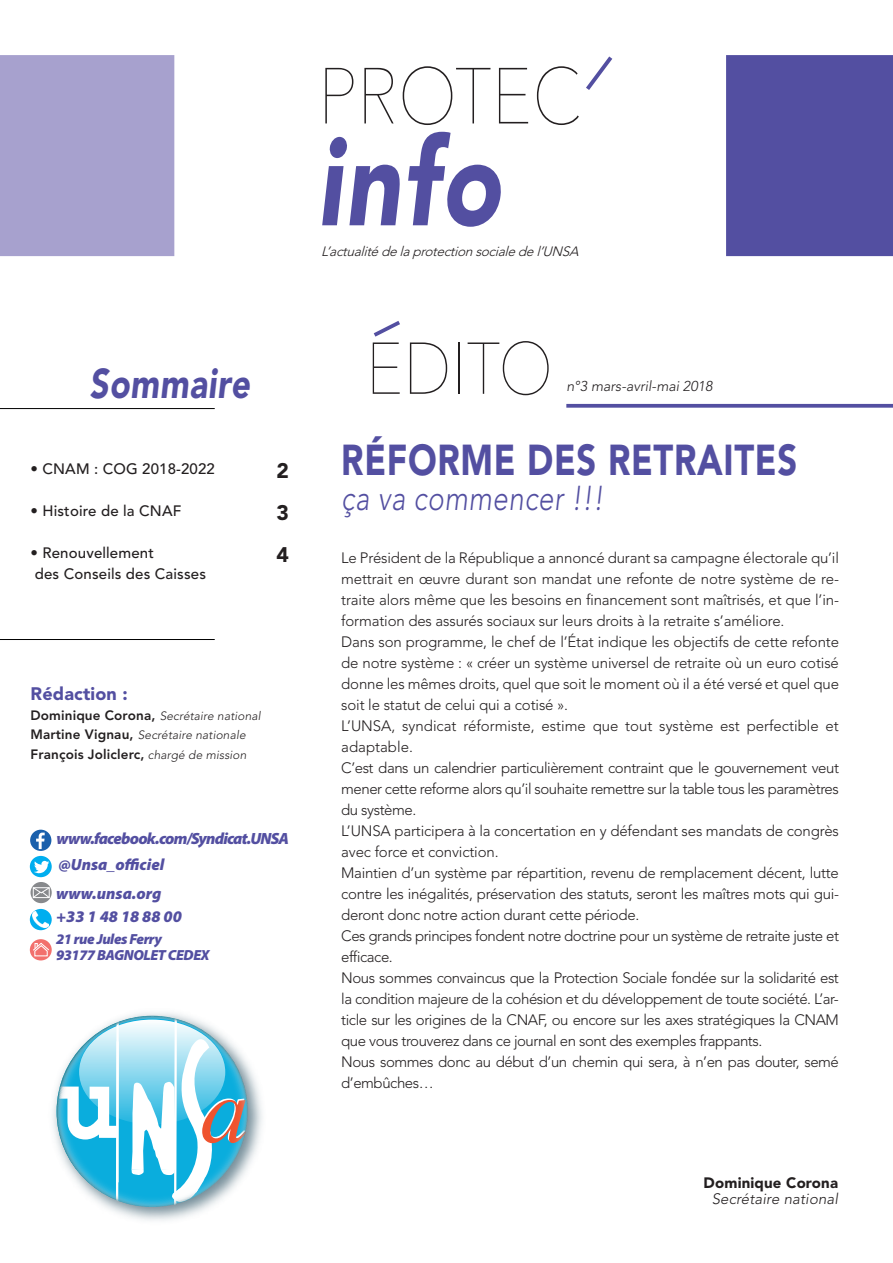
<style>
.page{position:relative;width:893px;height:1263px;background:#fff}
.page>*{position:absolute;margin:0;border:0;box-sizing:border-box;transform-origin:0 0}
.t1{font:italic 900 121.8px "Avenir LT Std";color:#534fa1;scale:.81 1}
.t2{font:200 78.45px "Avenir Next";color:#231f20;scale:.87 1}
.t3{font:200 72.45px "Avenir Next";color:#231f20;scale:.87 1}
.t4{font:900 42.9px "Avenir LT Std";letter-spacing:.02em;color:#534fa1;scale:.81 1}
.t5{font:italic 900 41.25px "Avenir LT Std";letter-spacing:.02em;color:#534fa1;scale:.81 1}
.t6{font:italic 300 34.2px "Avenir LT Std";letter-spacing:.02em;color:#534fa1;scale:.81 1}
.t7{font:900 21px/42px "Avenir LT Std";color:#231f20;text-align:justify}
.t8{font:900 18px "Avenir LT Std";letter-spacing:.01em;color:#534fa1}
.t9{font:italic 900 16.35px/23.4px "Myriad Pro";color:#534fa1}
.t10{font:italic 900 16.35px "Myriad Pro";letter-spacing:-.05em;color:#534fa1}
.t11{font:300 15px/21px "Avenir LT Std";letter-spacing:-.02em;color:#231f20}
.t12{font:500 15px/21px "Avenir LT Std";letter-spacing:.01em;color:#231f20}
.t13{font:italic 300 15px "Avenir LT Std";letter-spacing:.01em;color:#231f20}
.t14{font:900 15px "Avenir LT Std";letter-spacing:.01em;color:#231f20}
.t15{font:italic 900 14.7px/16.5px "Myriad Pro";letter-spacing:-.03em;color:#534fa1}
.t16{font:italic 300 14.25px "Avenir LT Std";color:#231f20}
.t17{font:italic 300 13.5px "Avenir LT Std";letter-spacing:-.02em;color:#231f20}
.t18{font:800 13.5px "Avenir LT Std";letter-spacing:.01em;color:#231f20}
.t19{font:italic 300 12px/19.5px "Avenir LT Std";letter-spacing:.01em;color:#231f20}
.s1{font-weight:800;font-style:normal;font-size:13.5px}
.s2{font-weight:300;font-style:italic;font-size:12px}
</style>
<div class="page">
<img style="left:52px;top:1012px;width:211px;height:209px">
<svg style="left:56px;top:1016px;width:192px;height:191px"></svg>
<svg style="left:373px;top:321px;width:27px;height:16px"></svg>
<svg style="left:566px;top:404px;width:327px;height:4px"></svg>
<hr style="left:0;top:408px;width:215px;height:1px;background:#000">
<hr style="left:0;top:639px;width:215px;height:1px;background:#000">
<div style="left:726px;top:55px;width:167px;height:201px;background:#534fa1"></div>
<div style="left:0;top:55px;width:174px;height:201px;background:#a7a1ce"></div>
<div style="left:30px;top:830px;width:21px;height:21px;background:#1a60ac;border-radius:50%"></div>
<svg style="left:36px;top:832px;width:9px;height:17px"></svg>
<div style="left:30px;top:856px;width:22px;height:21px;background:#00aeef;border-radius:50%"></div>
<svg style="left:34px;top:860px;width:15px;height:15px"></svg>
<svg style="left:30px;top:909px;width:22px;height:21px"></svg>
<div style="left:31px;top:882px;width:21px;height:21px;background:#87898c;border-radius:50%"></div>
<svg style="left:33px;top:887px;width:17px;height:11px"></svg>
<div style="left:30px;top:939px;width:22px;height:21px;background:#f2706d;border-radius:50%"></div>
<svg style="left:32px;top:942px;width:18px;height:15px"></svg>
<img style="left:33px;top:912px;width:15px;height:15px">
<svg style="left:586px;top:56px;width:27px;height:34px"></svg>
<h3 class="t5" style="left:90px;top:358px;width:199px">Sommaire</h3>
<p class="t12" style="left:31px;top:459px;width:186px">• CNAM : COG 2018-2022</p>
<p class="t12" style="left:31px;top:501px;width:152px">• Histoire de la CNAF</p>
<p class="t12" style="left:31px;top:543px;width:177px">• Renouvellement<br>des Conseils des Caisses</p>
<h3 class="t7" style="left:276px;top:449px;width:14px">2<br>3<br>4</h3>
<p class="t8" style="left:31px;top:683px;width:99px">Rédaction :</p>
<p class="t19" style="left:31px;top:706px;width:232px"><span class="s1">Dominique Corona,</span> Secrétaire national<br><span class="s1">Martine Vignau,</span> Secrétaire nationale</p>
<p class="t18" style="left:31px;top:746px;width:217px">François Joliclerc, <span class="s2">chargé de mission</span></p>
<p class="t10" style="left:57px;top:829px;width:234px">www.facebook.com/Syndicat.UNSA</p>
<p class="t9" style="left:58px;top:853px;width:108px">@Unsa_officiel</p>
<p class="t9" style="left:56px;top:882px;width:127px">www.unsa.org +33 1 48 18 88 00</p>
<p class="t15" style="left:56px;top:931px;width:155px">21 rue Jules Ferry<br>93177 BAGNOLET CEDEX</p>
<h2 class="t2" style="left:318px;top:30px;width:304px">PROTEC</h2>
<h1 class="t1" style="left:317px;top:109px;width:228px">info</h1>
<p class="t17" style="left:321px;top:243px;width:261px">L’actualité de la protection sociale de l’UNSA</p>
<h3 class="t3" style="left:366px;top:307px;width:217px">EDITO</h3>
<p class="t16" style="left:566px;top:378px;width:148px">n°3 mars-avril-mai 2018</p>
<h3 class="t4" style="left:341px;top:435px;width:564px">RÉFORME DES RETRAITES</h3>
<h3 class="t6" style="left:341px;top:478px;width:325px">ça va commencer !!!</h3>
<p class="t11" style="left:341px;top:547px;width:499px">Le Président de la République a annoncé durant sa campagne électorale qu’il mettrait en œuvre durant son mandat une refonte de notre système de re&shy;traite alors même que les besoins en financement sont maîtrisés, et que l’in&shy;formation des assurés sociaux sur leurs droits à la retraite s’améliore.<br>Dans son programme, le chef de l’État indique les objectifs de cette refonte de notre système : « créer un système universel de retraite où un euro cotisé donne les mêmes droits, quel que soit le moment où il a été versé et quel que soit le statut de celui qui a cotisé ».<br>L’UNSA, syndicat réformiste, estime que tout système est perfectible et adaptable.<br>C’est dans un calendrier particulièrement contraint que le gouvernement veut mener cette reforme alors qu’il souhaite remettre sur la table tous les paramètres du système.<br>L’UNSA participera à la concertation en y défendant ses mandats de congrès avec force et conviction.<br>Maintien d’un système par répartition, revenu de remplacement décent, lutte contre les inégalités, préservation des statuts, seront les maîtres mots qui gui&shy;deront donc notre action durant cette période.<br>Ces grands principes fondent notre doctrine pour un système de retraite juste et efficace.<br>Nous sommes convaincus que la Protection Sociale fondée sur la solidarité est la condition majeure de la cohésion et du développement de toute société. L’ar&shy;ticle sur les origines de la CNAF, ou encore sur les axes stratégiques la CNAM que vous trouverez dans ce journal en sont des exemples frappants.<br>Nous sommes donc au début d’un chemin qui sera, à n’en pas douter, semé d’embûches…</p>
<p class="t14" style="left:704px;top:1173px;width:136px">Dominique Corona</p>
<p class="t13" style="left:712px;top:1190px;width:128px">Secrétaire national</p>
</div>
